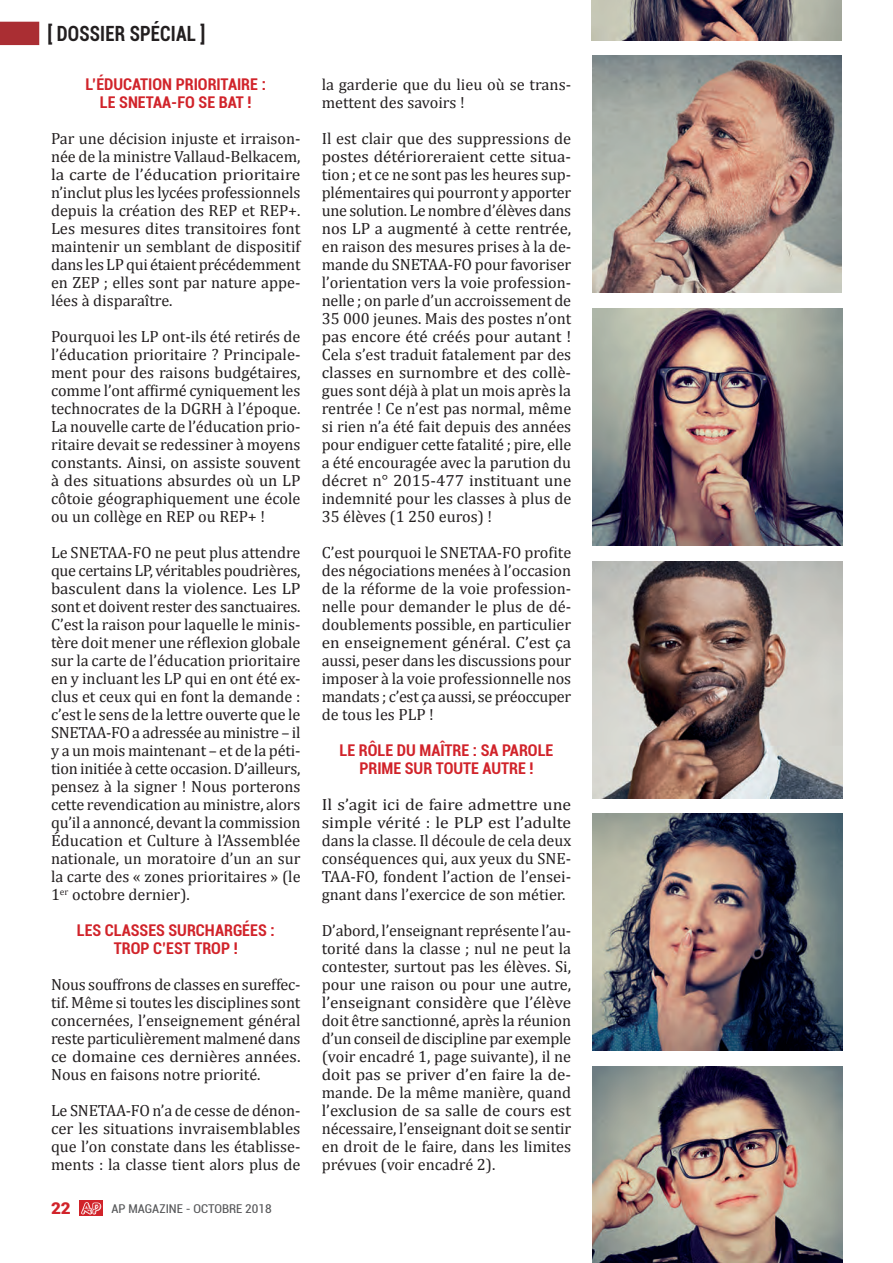
<style>
.page{position:relative;width:893px;height:1263px;background:#fff}
.page>*{position:absolute;margin:0;border:0;box-sizing:border-box;transform-origin:0 0}
.t1{font:700 condensed 21px "Roboto";letter-spacing:.01em;color:#231f20;scale:.9 1}
.t2{font:16.2px/18px "Cambria";color:#231f20;text-align:justify}
.t3{font:16.2px/18px "Cambria";color:#231f20;text-align:justify;scale:1.09 1}
.t4{font:700 condensed 16.2px/18px "Roboto";color:#d1232a;text-align:center}
.t5{font:900 16.2px "Roboto";color:#d1232a;scale:1.06 1}
.t6{font:condensed 12.15px "Roboto";color:#57585a;scale:1.06 1}
</style>
<div class="page">
<img style="left:592px;top:308px;width:250px;height:237px">
<img style="left:593px;top:814px;width:249px;height:237px">
<img style="left:593px;top:1066px;width:249px;height:197px">
<img style="left:592px;top:56px;width:250px;height:237px">
<img style="left:592px;top:561px;width:250px;height:237px">
<img style="left:592px;top:0;width:250px;height:40px">
<svg style="left:80px;top:1201px;width:23px;height:15px"></svg>
<svg style="left:81px;top:1202px;width:20px;height:12px"></svg>
<svg style="left:0;top:21px;width:40px;height:25px"></svg>
<p class="t1" style="left:47px;top:19px;width:177px">[ DOSSIER SPÉCIAL ]</p>
<p class="t4" style="left:86px;top:75px;width:182px">L’ÉDUCATION PRIORITAIRE :<br>LE SNETAA-FO SE BAT !</p>
<p class="t2" style="left:51px;top:129px;width:251px">Par une décision injuste et irraison&shy;née de la ministre Vallaud-Belkacem, la carte de l’éducation prioritaire n’inclut plus les lycées professionnels depuis la création des REP et REP+.<br>Les mesures dites transitoires font maintenir un semblant de dispositif dans les LP qui étaient précédemment en ZEP ; elles sont par nature appe&shy;lées à disparaître.</p>
<p class="t2" style="left:51px;top:327px;width:251px">Pourquoi les LP ont-ils été retirés de l’éducation prioritaire ? Principale&shy;ment pour des raisons budgétaires, comme l’ont affirmé cyniquement les technocrates de la DGRH à l’époque.<br>La nouvelle carte de l’éducation prio&shy;ritaire devait se redessiner à moyens constants. Ainsi, on assiste souvent à des situations absurdes où un LP côtoie géographiquement une école ou un collège en REP ou REP+ !</p>
<p class="t2" style="left:51px;top:543px;width:251px">Le SNETAA-FO ne peut plus attendre que certains LP, véritables poudrières, basculent dans la violence. Les LP sont et doivent rester des sanctuaires.<br>C’est la raison pour laquelle le minis&shy;tère doit mener une réflexion globale sur la carte de l’éducation prioritaire en y incluant les LP qui en ont été ex&shy;clus et ceux qui en font la demande : c’est le sens de la lettre ouverte que le SNETAA-FO a adressée au ministre – il y a un mois maintenant – et de la péti&shy;tion initiée à cette occasion. D’ailleurs, pensez à la signer ! Nous porterons cette revendication au ministre, alors qu’il a annoncé, devant la commission Éducation et Culture à l’Assemblée nationale, un moratoire d’un an sur la carte des « zones prioritaires » (le 1<sup>er</sup> octobre dernier).</p>
<p class="t4" style="left:77px;top:921px;width:199px">LES CLASSES SURCHARGÉES :<br>TROP C’EST TROP !</p>
<p class="t2" style="left:51px;top:975px;width:251px">Nous souffrons de classes en sureffec&shy;tif. Même si toutes les disciplines sont concernées, l’enseignement général reste particulièrement malmené dans ce domaine ces dernières années.<br>Nous en faisons notre priorité.</p>
<p class="t2" style="left:51px;top:1101px;width:251px">Le SNETAA-FO n’a de cesse de dénon&shy;cer les situations invraisemblables que l’on constate dans les établisse&shy;ments : la classe tient alors plus de</p>
<p class="t5" style="left:51px;top:1197px;width:20px">22</p>
<p class="t6" style="left:111px;top:1201px;width:153px">AP MAGAZINE - OCTOBRE 2018</p>
<p class="t2" style="left:322px;top:75px;width:251px">la garderie que du lieu où se trans&shy;mettent des savoirs !</p>
<p class="t2" style="left:322px;top:129px;width:251px">Il est clair que des suppressions de postes détérioreraient cette situa&shy;tion ; et ce ne sont pas les heures sup&shy;plémentaires qui pourront y apporter une solution. Le nombre d’élèves dans nos LP a augmenté à cette rentrée, en raison des mesures prises à la de&shy;mande du SNETAA-FO pour favoriser l’orientation vers la voie profession&shy;nelle ; on parle d’un accroissement de 35 000 jeunes. Mais des postes n’ont pas encore été créés pour autant !<br>Cela s’est traduit fatalement par des classes en surnombre et des collè&shy;gues sont déjà à plat un mois après la rentrée ! Ce n’est pas normal, même si rien n’a été fait depuis des années pour endiguer cette fatalité ; pire, elle a été encouragée avec la parution du décret n° 2015-477 instituant une indemnité pour les classes à plus de 35 élèves (1 250 euros) !</p>
<p class="t2" style="left:322px;top:543px;width:251px">C’est pourquoi le SNETAA-FO profite des négociations menées à l’occasion de la réforme de la voie profession&shy;nelle pour demander le plus de dé&shy;doublements possible, en particulier en enseignement général. C’est ça aussi, peser dans les discussions pour imposer à la voie professionnelle nos mandats ; c’est ça aussi, se préoccuper de tous les PLP !</p>
<p class="t4" style="left:340px;top:741px;width:215px">LE RÔLE DU MAÎTRE : SA PAROLE<br>PRIME SUR TOUTE AUTRE !</p>
<p class="t3" style="left:322px;top:795px;width:230px">Il s’agit ici de faire admettre une simple vérité : le PLP est l’adulte dans la classe. Il découle de cela deux conséquences qui, aux yeux du SNE-TAA-FO, fondent l’action de l’ensei&shy;gnant dans l’exercice de son métier.</p>
<p class="t2" style="left:322px;top:921px;width:251px">D’abord, l’enseignant représente l’au&shy;torité dans la classe ; nul ne peut la contester, surtout pas les élèves. Si, pour une raison ou pour une autre, l’enseignant considère que l’élève doit être sanctionné, après la réunion d’un conseil de discipline par exemple (voir encadré 1, page suivante), il ne doit pas se priver d’en faire la de&shy;mande. De la même manière, quand l’exclusion de sa salle de cours est nécessaire, l’enseignant doit se sentir en droit de le faire, dans les limites prévues (voir encadré 2).</p>
</div>
